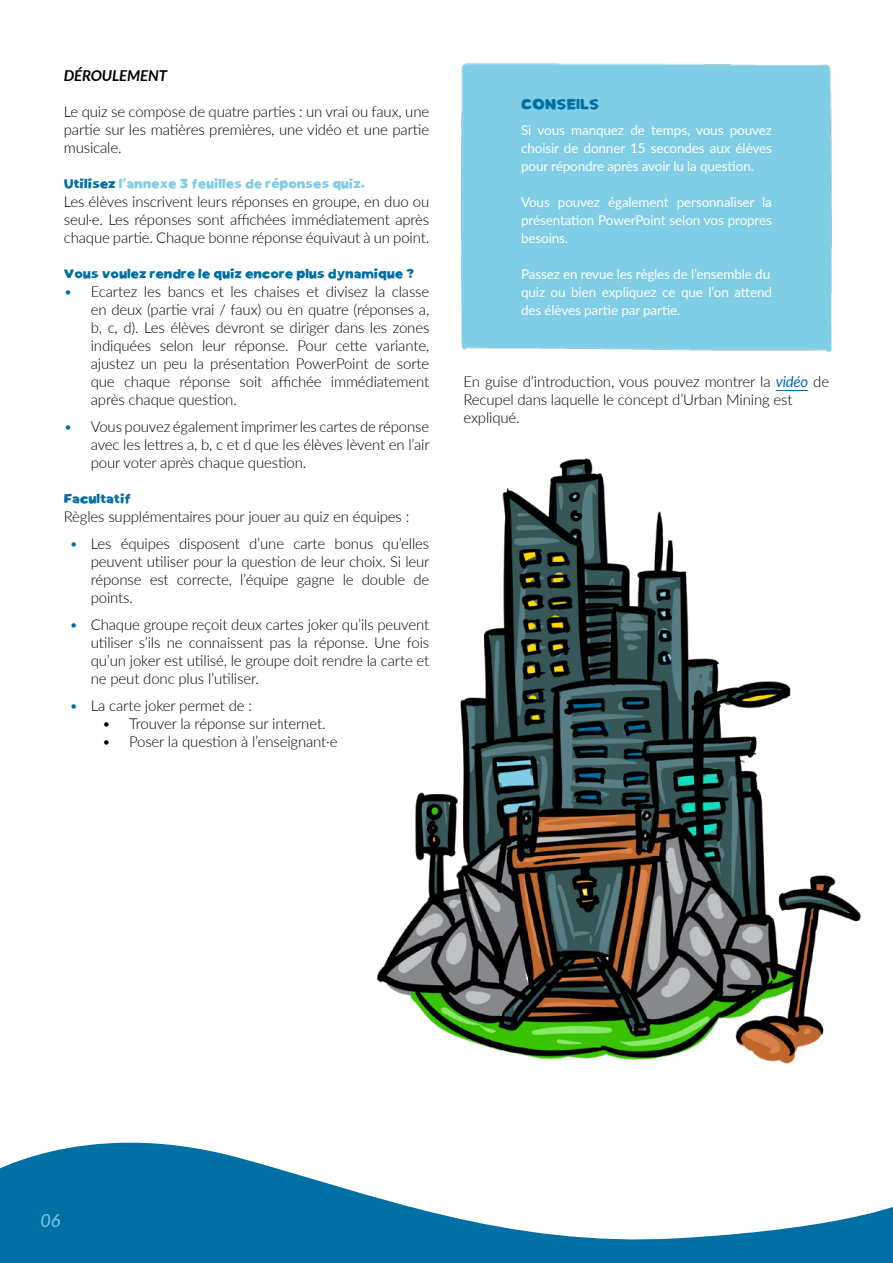
<style>
.page{position:relative;width:893px;height:1263px;background:#fff}
.page>*{position:absolute;margin:0;border:0;box-sizing:border-box;transform-origin:0 0}
.t1{font:italic 18px "Lato";color:#80cde6}
.t2{font:300 15px/18px "Lato";letter-spacing:-.01em;color:#000;text-align:justify}
.t3{font:italic 700 15px "Lato";letter-spacing:-.01em;color:#000}
.t4{font:700 15px "Montserrat handwriting";color:#006fa4}
.t5{font:13.5px/18px "Lato";letter-spacing:-.01em;color:#fff;text-align:justify}
.t6{font:700 13.5px "Montserrat handwriting";letter-spacing:-.015em;color:#006fa4}
.t7{font:700 13.5px "Montserrat handwriting";letter-spacing:-.015em;color:#80cde6}
.s1{color:#006fa4}
.s2{font-weight:400;font-style:italic;color:#006fa4}
</style>
<div class="page">
<img style="left:461px;top:63px;width:371px;height:35px">
<img style="left:461px;top:155px;width:371px;height:198px">
<div style="left:463px;top:69px;width:366px;height:277px;background:#80cde6"></div>
<img style="left:376px;top:458px;width:485px;height:606px">
<svg style="left:0;top:1142px;width:893px;height:121px;fill:#006fa4"></svg>
<hr style="left:776px;top:390px;width:32px;height:1px;background:#006fa4">
<p class="t3" style="left:64px;top:65px;width:105px">DÉROULEMENT</p>
<p class="t2" style="left:64px;top:102px;width:367px">Le quiz se compose de quatre parties : un vrai ou faux, une partie sur les matières premières, une vidéo et une partie musicale.</p>
<p class="t7" style="left:64px;top:177px;width:303px"><span class="s1">Utilisez</span> l’annexe 3 feuilles de réponses quiz.</p>
<p class="t2" style="left:64px;top:192px;width:367px">Les élèves inscrivent leurs réponses en groupe, en duo ou seul·e. Les réponses sont affichées immédiatement après chaque partie. Chaque bonne réponse équivaut à un point.</p>
<p class="t6" style="left:64px;top:267px;width:352px">Vous voulez rendre le quiz encore plus dynamique ?</p>
<p class="t2" style="left:91px;top:282px;width:340px;text-indent:-27px"><span class="s1">•</span> Ecartez les bancs et les chaises et divisez la classe en deux (partie vrai / faux) ou en quatre (réponses a, b, c, d). Les élèves devront se diriger dans les zones indiquées selon leur réponse. Pour cette variante, ajustez un peu la présentation PowerPoint de sorte que chaque réponse soit affichée immédiatement après chaque question.</p>
<p class="t2" style="left:91px;top:417px;width:340px;text-indent:-27px"><span class="s1">•</span> Vous pouvez également imprimer les cartes de réponse avec les lettres a, b, c et d que les élèves lèvent en l’air pour voter après chaque question.</p>
<p class="t6" style="left:64px;top:492px;width:69px">Facultatif</p>
<p class="t2" style="left:64px;top:507px;width:347px">Règles supplémentaires pour jouer au quiz en équipes :</p>
<p class="t2" style="left:91px;top:534px;width:340px;text-indent:-21px"><span class="s1">•</span> Les équipes disposent d’une carte bonus qu’elles peuvent utiliser pour la question de leur choix. Si leur réponse est correcte, l’équipe gagne le double de points.</p>
<p class="t2" style="left:91px;top:615px;width:340px;text-indent:-21px"><span class="s1">•</span> Chaque groupe reçoit deux cartes joker qu’ils peuvent utiliser s’ils ne connaissent pas la réponse. Une fois qu’un joker est utilisé, le groupe doit rendre la carte et ne peut donc plus l’utiliser.</p>
<p class="t2" style="left:70px;top:696px;width:184px"><span class="s1">•</span> La carte joker permet de :</p>
<p class="t2" style="left:102px;top:714px;width:225px">• Trouver la réponse sur internet.</p>
<p class="t2" style="left:102px;top:732px;width:237px">• Poser la question à l’enseignant·e</p>
<p class="t4" style="left:521px;top:96px;width:80px">CONSEILS</p>
<p class="t5" style="left:521px;top:121px;width:252px">Si vous manquez de temps, vous pouvez choisir de donner 15 secondes aux élèves pour répondre après avoir lu la question.</p>
<p class="t5" style="left:521px;top:193px;width:252px">Vous pouvez également personnaliser la présentation PowerPoint selon vos propres besoins.</p>
<p class="t5" style="left:521px;top:265px;width:252px;text-align:left">Passez en revue les règles de l’ensemble du quiz ou bien expliquez ce que l’on attend des élèves partie par partie.</p>
<p class="t2" style="left:463px;top:372px;width:367px;text-align:left">En guise d’introduction, vous pouvez montrer la <span class="s2">vidéo</span> de<br>Recupel dans laquelle le concept d’Urban Mining est expliqué.</p>
<p class="t1" style="left:40px;top:1207px;width:22px">06</p>
</div>
